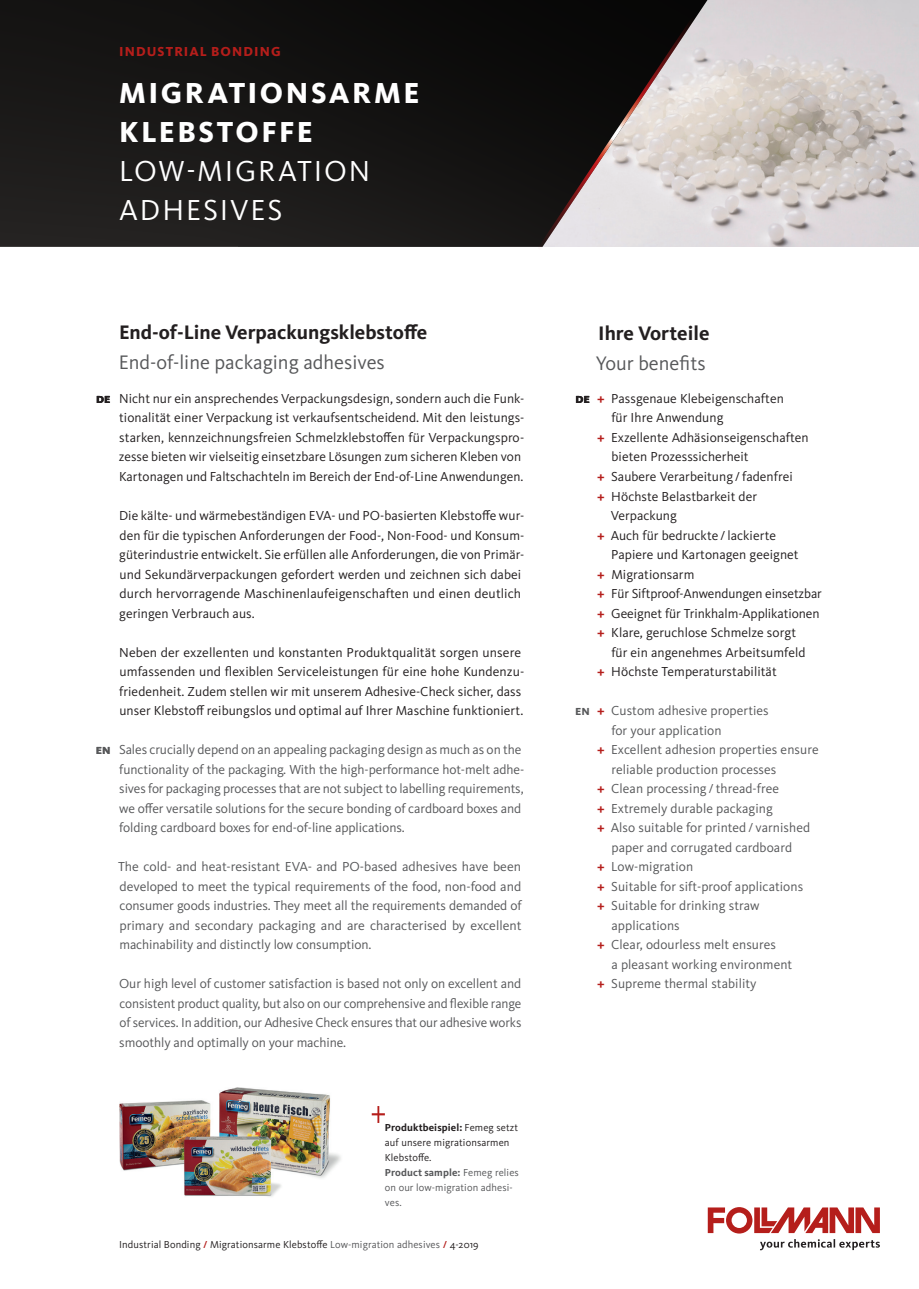
<style>
.page{position:relative;width:919px;height:1289px;background:#fff}
.page>*{position:absolute;margin:0;border:0;box-sizing:border-box;transform-origin:0 0}
.H3_DE{font:800 30px/39px "Kievit Pro";letter-spacing:.08em;color:#fff}
.H3_EN{font:30px/39px "Kievit Pro";letter-spacing:.065em;color:#fff}
.H4_DE{font:700 20.25px/29.2px "Kievit Pro";color:#231f20}
.H4_EN{font:20.25px "Kievit Pro";color:#57585a}
.Fließtext_Block_DE{font:13.5px/19.5px "Kievit Pro";letter-spacing:.005em;color:#231f20}
.Fließtext_Block_EN{font:13.5px/19.5px "Kievit Pro";color:#57585a}
.Fließtext_Block_DE-2{font:13.5px/19.5px "Kievit Pro";letter-spacing:-.005em;color:#57585a;text-align:justify}
.H5_DE{font:800 13.5px "Kievit Pro";letter-spacing:.08em;color:#b51e1b}
.Länderkennung{font:700 13.5px "Kievit Pro";color:#57585a}
.Länderkennung-2{font:700 13.5px "Kievit Pro";color:#231f20}
.BU_Marginalien_DE{font:10.5px/15px "Kievit Pro";letter-spacing:.01em;color:#231f20}
.s1{font-weight:400;color:#57585a}
.s2{font-weight:700}
.s3{font-weight:700;color:#57585a}
.s4{color:#57585a}
.s5{font-weight:500;color:#b51e1b}
.s6{font-weight:700;color:#b51e1b}
</style>
<div class="page">
<img style="left:707px;top:0;width:211px;height:247px">
<img style="left:0;top:0;width:707px;height:247px">
<svg style="left:707px;top:1207px;width:172px;height:43px"></svg>
<svg style="left:537px;top:16px;width:158px;height:231px;background:#757070"></svg>
<img style="left:120px;top:1087px;width:221px;height:110px">
<svg style="left:372px;top:1106px;width:13px;height:16px"></svg>
<p class="H5_DE" style="left:119px;top:44px;width:163px">INDUSTRIAL BONDING</p>
<p class="H3_DE" style="left:119px;top:73px;width:302px">MIGRATIONSARME<br>KLEBSTOFFE</p>
<p class="H3_EN" style="left:119px;top:151px;width:252px">LOW-MIGRATION<br>ADHESIVES</p>
<p class="Länderkennung-2" style="left:96px;top:390px;width:16px">de</p>
<p class="Länderkennung" style="left:96px;top:741px;width:16px">en</p>
<p class="H4_DE" style="left:119px;top:318px;width:310px">End-of-Line Verpackungsklebstoffe<br><span class="s1">End-of-line packaging adhesives</span></p>
<p class="Fließtext_Block_DE" style="left:119px;top:388px;width:407px">Nicht nur ein ansprechendes Verpackungsdesign, sondern auch die Funk&shy;tionalität einer Verpackung ist verkaufsentscheidend. Mit den leistungs&shy;starken, kennzeichnungsfreien Schmelzklebstoffen für Verpackungspro&shy;zesse bieten wir vielseitig einsetzbare Lösungen zum sicheren Kleben von Kartonagen und Faltschachteln im Bereich der End-of-Line Anwendungen.</p>
<p class="Fließtext_Block_DE" style="left:119px;top:505px;width:406px">Die kälte- und wärmebeständigen EVA- und PO-basierten Klebstoffe wur&shy;den für die typischen Anforderungen der Food-, Non-Food- und Konsum&shy;güterindustrie entwickelt. Sie erfüllen alle Anforderungen, die von Primär&shy;und Sekundärverpackungen gefordert werden und zeichnen sich dabei durch hervorragende Maschinenlaufeigenschaften und einen deutlich geringen Verbrauch aus.</p>
<p class="Fließtext_Block_DE" style="left:119px;top:642px;width:406px">Neben der exzellenten und konstanten Produktqualität sorgen unsere umfassenden und flexiblen Serviceleistungen für eine hohe Kundenzu&shy;friedenheit. Zudem stellen wir mit unserem Adhesive-Check sicher, dass unser Klebstoff reibungslos und optimal auf Ihrer Maschine funktioniert.</p>
<p class="Fließtext_Block_EN" style="left:119px;top:739px;width:406px">Sales crucially depend on an appealing packaging design as much as on the functionality of the packaging. With the high-performance hot-melt adhe&shy;sives for packaging processes that are not subject to labelling requirements, we offer versatile solutions for the secure bonding of cardboard boxes and folding cardboard boxes for end-of-line applications.</p>
<p class="Fließtext_Block_DE-2" style="left:118px;top:856px;width:405px">The cold- and heat-resistant EVA- and PO-based adhesives have been developed to meet the typical requirements of the food, non-food and consumer goods industries. They meet all the requirements demanded of primary and secondary packaging and are characterised by excellent machinability and distinctly low consumption.</p>
<p class="Fließtext_Block_DE-2" style="left:119px;top:973px;width:404px">Our high level of customer satisfaction is based not only on excellent and consistent product quality, but also on our comprehensive and flexible range of services. In addition, our Adhesive Check ensures that our adhesive works smoothly and optimally on your machine.</p>
<p class="BU_Marginalien_DE" style="left:385px;top:1119px;width:135px"><span class="s2">Produktbeispiel:</span> Femeg setzt auf unsere migrationsarmen<br>Klebstoffe.<br><span class="s3">Product sample:</span> <span class="s4">Femeg relies on our low-migration adhesi&shy;ves.</span></p>
<p class="BU_Marginalien_DE" style="left:119px;top:1236px;width:361px">Industrial Bonding <span class="s5">/</span> Migrationsarme Klebstoffe <span class="s4">Low-migration adhesives</span> <span class="s5">/</span> 4-2019</p>
<p class="H4_DE" style="left:598px;top:319px;width:113px">Ihre Vorteile</p>
<p class="H4_EN" style="left:596px;top:350px;width:111px">Your benefits</p>
<p class="Fließtext_Block_DE" style="left:611px;top:388px;width:174px;text-indent:-14px"><span class="s6">+</span> Passgenaue Klebeigenschaften für Ihre Anwendung</p>
<p class="Fließtext_Block_DE" style="left:611px;top:427px;width:199px;text-indent:-14px"><span class="s6">+</span> Exzellente Adhäsionseigenschaften bieten Prozesssicherheit</p>
<p class="Fließtext_Block_DE" style="left:597px;top:466px;width:197px"><span class="s6">+</span> Saubere Verarbeitung / fadenfrei</p>
<p class="Fließtext_Block_DE" style="left:610px;top:486px;width:148px;text-indent:-13px"><span class="s6">+</span> Höchste Belastbarkeit der<br>Verpackung</p>
<p class="Fließtext_Block_DE" style="left:611px;top:525px;width:189px;text-indent:-14px"><span class="s6">+</span> Auch für bedruckte / lackierte<br>Papiere und Kartonagen geeignet</p>
<p class="Fließtext_Block_DE" style="left:597px;top:564px;width:99px"><span class="s6">+</span> Migrationsarm</p>
<p class="Fließtext_Block_DE" style="left:597px;top:583px;width:226px"><span class="s6">+</span> Für Siftproof-Anwendungen einsetzbar</p>
<p class="Fließtext_Block_DE" style="left:597px;top:603px;width:224px"><span class="s6">+</span> Geeignet für Trinkhalm-Applikationen</p>
<p class="Fließtext_Block_DE" style="left:611px;top:622px;width:195px;text-indent:-14px"><span class="s6">+</span> Klare, geruchlose Schmelze sorgt für ein angenehmes Arbeitsumfeld</p>
<p class="Fließtext_Block_DE" style="left:597px;top:661px;width:181px"><span class="s6">+</span> Höchste Temperaturstabilität</p>
<p class="Fließtext_Block_EN" style="left:611px;top:700px;width:159px;text-indent:-14px"><span class="s6">+</span> Custom adhesive properties for your application</p>
<p class="Fließtext_Block_EN" style="left:611px;top:739px;width:209px;text-indent:-14px"><span class="s6">+</span> Excellent adhesion properties ensure reliable production processes</p>
<p class="Fließtext_Block_EN" style="left:597px;top:778px;width:183px"><span class="s6">+</span> Clean processing / thread-free</p>
<p class="Fließtext_Block_EN" style="left:597px;top:798px;width:177px"><span class="s6">+</span> Extremely durable packaging</p>
<p class="Fließtext_Block_EN" style="left:597px;top:817px;width:214px;text-align:center"><span class="s6">+</span> Also suitable for printed / varnished paper and corrugated cardboard</p>
<p class="Fließtext_Block_EN" style="left:597px;top:856px;width:97px"><span class="s6">+</span> Low-migration</p>
<p class="Fließtext_Block_EN" style="left:597px;top:876px;width:207px"><span class="s6">+</span> Suitable for sift-proof applications</p>
<p class="Fließtext_Block_EN" style="left:611px;top:895px;width:149px;text-indent:-14px"><span class="s6">+</span> Suitable for drinking straw applications</p>
<p class="Fließtext_Block_EN" style="left:611px;top:934px;width:182px;text-indent:-14px"><span class="s6">+</span> Clear, odourless melt ensures<br>a pleasant working environment</p>
<p class="Fließtext_Block_EN" style="left:597px;top:973px;width:161px"><span class="s6">+</span> Supreme thermal stability</p>
<p class="Länderkennung-2" style="left:575px;top:390px;width:16px">de</p>
<p class="Länderkennung" style="left:575px;top:702px;width:16px">en</p>
</div>
